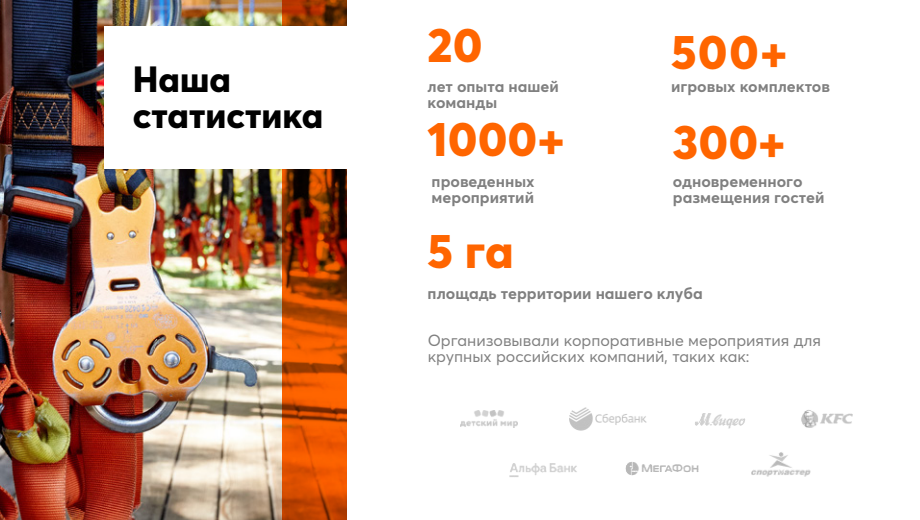
<style>
.page{position:relative;width:920px;height:520px;background:#fff}
.page>*{position:absolute;margin:0;border:0;box-sizing:border-box;transform-origin:0 0}
.t1{font:800 48px/94.4px "Averta CY";color:#ff6500}
.t2{font:800 36px/36px "Averta CY";color:#000}
.t3{font:700 16px/16px "Averta CY";color:#808080}
.t4{font:16px/16px "Averta CY";color:#808080}
</style>
<div class="page">
<img style="left:0;top:0;width:282px;height:520px">
<svg style="left:282px;top:0;width:65px;height:520px;background:#b74200"></svg>
<div style="left:104px;top:26px;width:259px;height:142px;background:#fff"></div>
<img style="left:626px;top:462px;width:72px;height:13px">
<img style="left:801px;top:410px;width:52px;height:18px">
<img style="left:751px;top:452px;width:59px;height:24px">
<img style="left:460px;top:410px;width:57px;height:18px">
<img style="left:509px;top:463px;width:68px;height:14px">
<img style="left:570px;top:407px;width:77px;height:23px">
<img style="left:695px;top:414px;width:50px;height:15px">
<h2 class="t2" style="left:133px;top:59px;width:192px">Наша статистика</h2>
<h1 class="t1" style="left:428px;top:-4px;width:139px">20<br>1000+</h1>
<p class="t3" style="left:428px;top:78px;width:133px">лет опыта нашей команды</p>
<h1 class="t1" style="left:671px;top:4px;width:118px;line-height:90.4px">500+<br>300+</h1>
<p class="t3" style="left:671px;top:78px;width:161px">игровых комплектов</p>
<p class="t3" style="left:432px;top:172px;width:105px">проведенных мероприятий</p>
<p class="t3" style="left:673px;top:172px;width:153px">одновременного размещения гостей</p>
<h1 class="t1" style="left:428px;top:202px;width:88px">5 га</h1>
<p class="t3" style="left:428px;top:284px;width:277px">площадь территории нашего клуба</p>
<p class="t4" style="left:428px;top:331px;width:395px">Организовывали корпоративные мероприятия для крупных российских компаний, таких как:</p>
</div>
